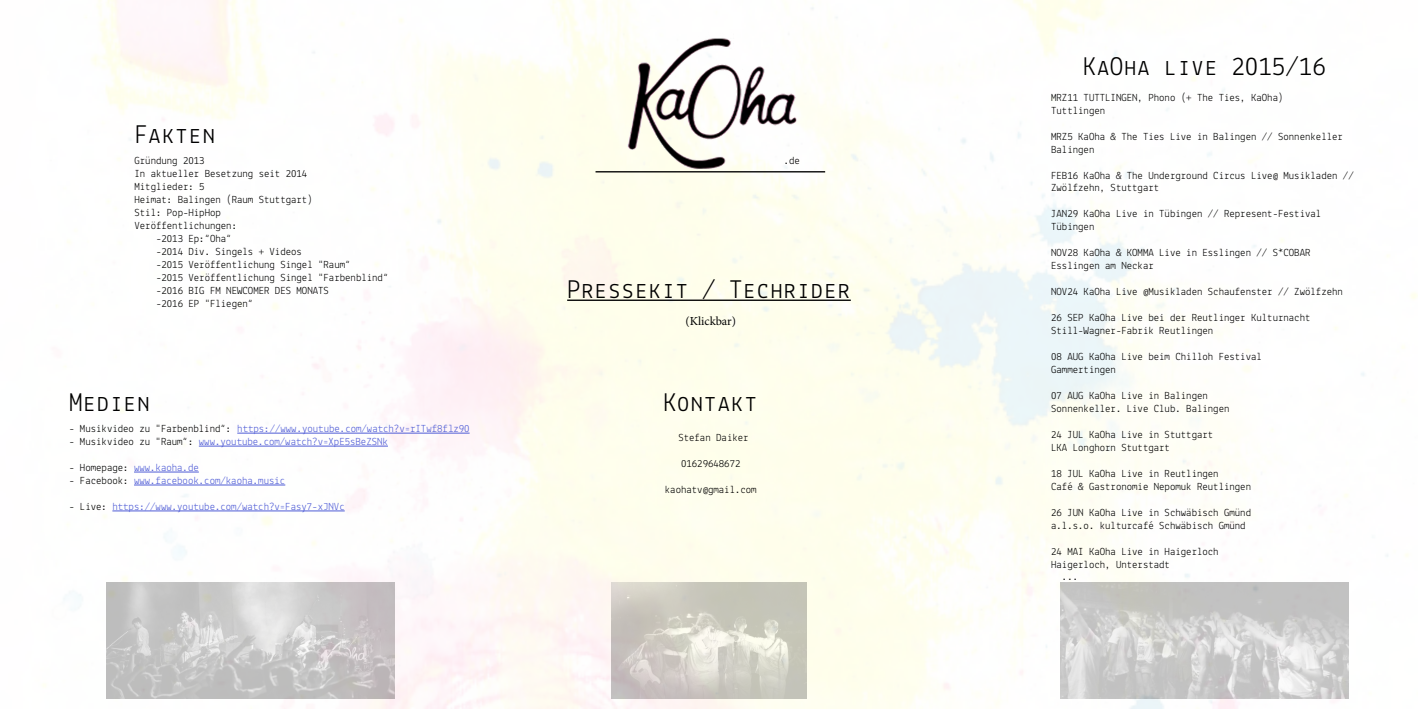
<style>
.page{position:relative;width:1418px;height:709px;background:#fff}
.page>*{position:absolute;margin:0;border:0;box-sizing:border-box;transform-origin:0 0}
.t1{font:27px "Lekton";color:#000}
.t2{font:12.3px "Minion Pro";color:#000}
.t3{font:10.8px/13px "Lekton";color:#000}
.t4{font:10.8px "Lekton";color:#4f5cd6}
.s1{color:#000}
</style>
<div class="page">
<img style="left:43px;top:0;width:1374px;height:709px">
<img style="left:585px;top:32px;width:248px;height:155px">
<hr style="left:237px;top:433px;width:232px;height:1px;background:#4f5cd6">
<hr style="left:199px;top:446px;width:189px;height:1px;background:#4f5cd6">
<hr style="left:134px;top:471px;width:65px;height:1px;background:#4f5cd6">
<hr style="left:134px;top:484px;width:151px;height:1px;background:#4f5cd6">
<hr style="left:112px;top:510px;width:233px;height:1px;background:#4f5cd6">
<hr style="left:567px;top:299px;width:283px;height:2px;background:#000">
<img style="left:611px;top:583px;width:195px;height:115px">
<img style="left:106px;top:583px;width:288px;height:115px">
<img style="left:1060px;top:583px;width:288px;height:115px">
<hr style="left:595px;top:171px;width:230px;height:1px;background:#000">
<p class="t1" style="left:134px;top:118px;width:82px">Fakten</p>
<p class="t3" style="left:134px;top:154px;width:72px">Gründung 2013</p>
<p class="t3" style="left:134px;top:167px;width:174px">In aktueller Besetzung seit 2014</p>
<p class="t3" style="left:134px;top:180px;width:72px">Mitglieder: 5</p>
<p class="t3" style="left:134px;top:193px;width:180px">Heimat: Balingen (Raum Stuttgart)</p>
<p class="t3" style="left:134px;top:206px;width:88px">Stil: Pop-HipHop</p>
<p class="t3" style="left:134px;top:219px;width:104px">Veröffentlichungen:</p>
<p class="t3" style="left:156px;top:232px;width:77px">-2013 Ep:“Oha“</p>
<p class="t3" style="left:156px;top:245px;width:147px">-2014 Div. Singels + Videos</p>
<p class="t3" style="left:156px;top:258px;width:196px">-2015 Veröffentlichung Singel "Raum“</p>
<p class="t3" style="left:156px;top:271px;width:234px">-2015 Veröffentlichung Singel "Farbenblind“</p>
<p class="t3" style="left:156px;top:284px;width:174px">-2016 BIG FM NEWCOMER DES MONATS</p>
<p class="t3" style="left:156px;top:297px;width:99px">-2016 EP "Fliegen“</p>
<p class="t1" style="left:69px;top:385px;width:83px">Medien</p>
<p class="t4" style="left:69px;top:422px;width:402px"><span class="s1">- Musikvideo zu "Farbenblind“:</span> https://www.youtube.com/watch?v=rITwf8flz90</p>
<p class="t4" style="left:69px;top:435px;width:320px"><span class="s1">- Musikvideo zu "Raum“:</span> www.youtube.com/watch?v=XpE5sBeZSNk</p>
<p class="t4" style="left:69px;top:461px;width:131px"><span class="s1">- Homepage:</span> www.kaoha.de</p>
<p class="t4" style="left:69px;top:474px;width:217px"><span class="s1">- Facebook:</span> www.facebook.com/kaoha.music</p>
<p class="t4" style="left:69px;top:500px;width:277px"><span class="s1">- Live:</span> https://www.youtube.com/watch?v=Fasy7-xJNVc</p>
<p class="t3" style="left:783px;top:154px;width:18px">.de</p>
<p class="t1" style="left:567px;top:273px;width:285px">Pressekit / Techrider</p>
<p class="t2" style="left:685px;top:312px;width:52px">(Klickbar)</p>
<p class="t1" style="left:663px;top:385px;width:96px">Kontakt</p>
<p class="t3" style="left:678px;top:431px;width:72px">Stefan Daiker</p>
<p class="t3" style="left:681px;top:457px;width:61px">01629648672</p>
<p class="t3" style="left:664px;top:483px;width:93px">kaohatv@gmail.com</p>
<p class="t1" style="left:1082px;top:50px;width:244px">KaOha live 2015/16</p>
<p class="t3" style="left:1051px;top:90px;width:234px">MRZ11 TUTTLINGEN, Phono (+ The Ties, KaOha)</p>
<p class="t3" style="left:1051px;top:103px;width:55px">Tuttlingen</p>
<p class="t3" style="left:1051px;top:129px;width:293px">MRZ5 KaOha &amp; The Ties Live in Balingen // Sonnenkeller</p>
<p class="t3" style="left:1051px;top:142px;width:45px">Balingen</p>
<p class="t3" style="left:1051px;top:168px;width:304px">FEB16 KaOha &amp; The Underground Circus Live@ Musikladen //<br>Zwölfzehn, Stuttgart</p>
<p class="t3" style="left:1051px;top:207px;width:271px">JAN29 KaOha Live in Tübingen // Represent-Festival</p>
<p class="t3" style="left:1051px;top:220px;width:45px">Tübingen</p>
<p class="t3" style="left:1051px;top:246px;width:261px">NOV28 KaOha &amp; KOMMA Live in Esslingen // S*COBAR</p>
<p class="t3" style="left:1051px;top:259px;width:104px">Esslingen am Neckar</p>
<p class="t3" style="left:1051px;top:285px;width:293px">NOV24 KaOha Live @Musikladen Schaufenster // Zwölfzehn</p>
<p class="t3" style="left:1051px;top:311px;width:261px">26 SEP KaOha Live bei der Reutlinger Kulturnacht</p>
<p class="t3" style="left:1051px;top:324px;width:163px">Still-Wagner-Fabrik Reutlingen</p>
<p class="t3" style="left:1051px;top:350px;width:212px">08 AUG KaOha Live beim Chilloh Festival</p>
<p class="t3" style="left:1051px;top:363px;width:66px">Gammertingen</p>
<p class="t3" style="left:1051px;top:389px;width:158px">07 AUG KaOha Live in Balingen</p>
<p class="t3" style="left:1051px;top:401px;width:180px">Sonnenkeller. Live Club. Balingen</p>
<p class="t3" style="left:1051px;top:427px;width:163px">24 JUL KaOha Live in Stuttgart</p>
<p class="t3" style="left:1051px;top:440px;width:120px">LKA Longhorn Stuttgart</p>
<p class="t3" style="left:1051px;top:466px;width:169px">18 JUL KaOha Live in Reutlingen</p>
<p class="t3" style="left:1051px;top:479px;width:201px">Café &amp; Gastronomie Nepomuk Reutlingen</p>
<p class="t3" style="left:1051px;top:505px;width:201px">26 JUN KaOha Live in Schwäbisch Gmünd</p>
<p class="t3" style="left:1051px;top:518px;width:196px">a.l.s.o. kulturcafé Schwäbisch Gmünd</p>
<p class="t3" style="left:1051px;top:544px;width:169px">24 MAI KaOha Live in Haigerloch</p>
<p class="t3" style="left:1051px;top:557px;width:120px">Haigerloch, Unterstadt</p>
<p class="t3" style="left:1061px;top:570px;width:18px">...</p>
</div>
